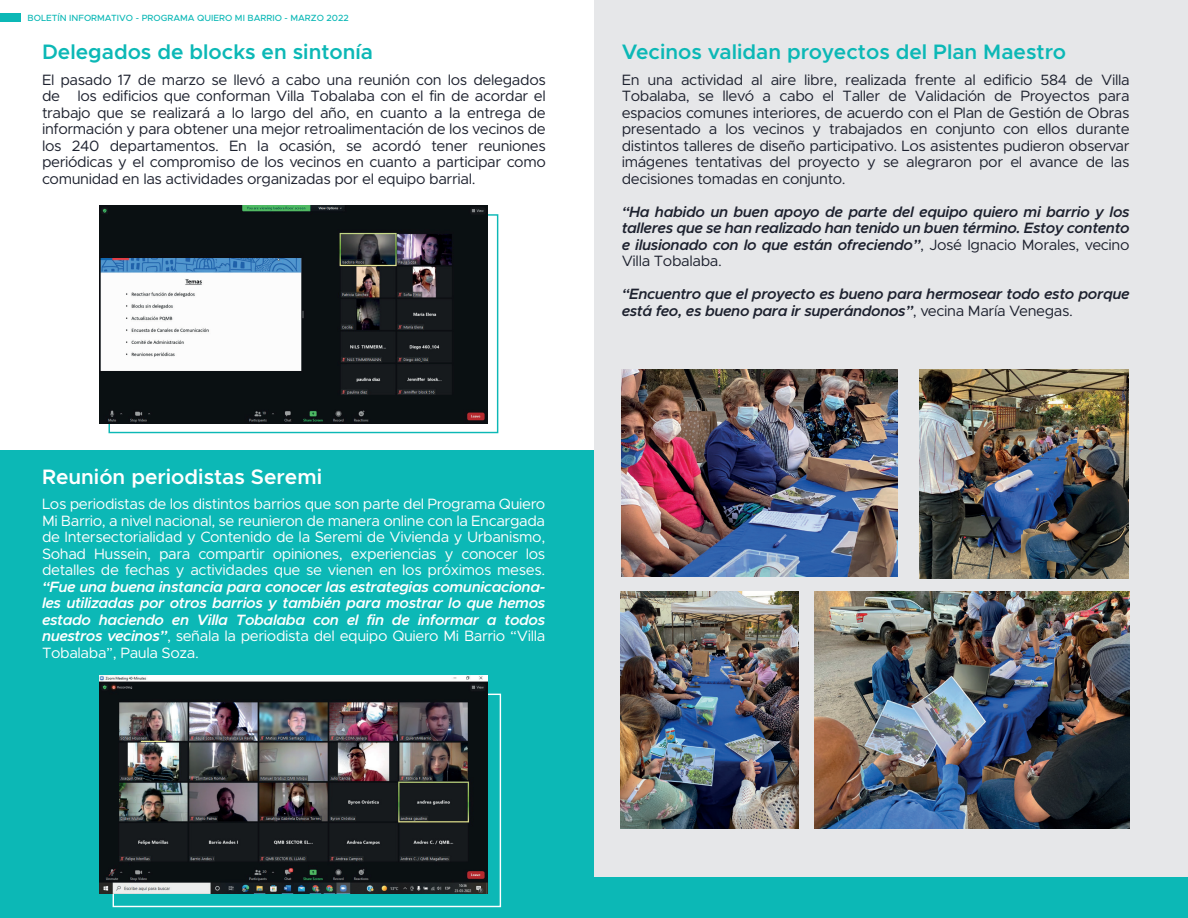
<style>
.page{position:relative;width:1188px;height:918px;background:#fff}
.page>*{position:absolute;margin:0;border:0;box-sizing:border-box;transform-origin:0 0}
.t1{font:600 21px "Metropolis";color:#0cb8b6}
.t2{font:600 21px "Metropolis";color:#fff}
.t3{font:15px/16.5px "Metropolis";letter-spacing:-.025em;color:#1d212e;text-align:justify}
.t4{font:15px/16.5px "Metropolis";letter-spacing:-.025em;color:#fff;text-align:justify}
.t5{font:italic 600 15px/16.5px "Metropolis";letter-spacing:-.025em;color:#1d212e;text-align:justify}
.t6{font:italic 600 15px/16.5px "Metropolis";letter-spacing:-.025em;color:#fff;text-align:justify}
.t7{font:500 9px "Metropolis";color:#0cb8b6}
.s1{font-weight:400;font-style:normal}
</style>
<div class="page">
<div style="left:594px;top:0;width:594px;height:877px;background:#e6e7e9"></div>
<div style="left:0;top:450px;width:594px;height:468px;background:#0cb8b6"></div>
<div style="left:594px;top:877px;width:594px;height:41px;background:#0cb8b6"></div>
<div style="left:0;top:13px;width:21px;height:8px;background:#0cb8b6"></div>
<img style="left:100px;top:206px;width:387px;height:218px">
<img style="left:622px;top:369px;width:276px;height:207px">
<img style="left:920px;top:369px;width:208px;height:210px">
<img style="left:621px;top:591px;width:177px;height:237px">
<img style="left:814px;top:591px;width:316px;height:237px">
<img style="left:100px;top:676px;width:387px;height:217px">
<p class="t7" style="left:28px;top:12px;width:323px">BOLETÍN INFORMATIVO - PROGRAMA QUIERO MI BARRIO - MARZO 2022</p>
<h1 class="t1" style="left:42px;top:39px;width:333px">Delegados de blocks en sintonía</h1>
<p class="t3" style="left:42px;top:71px;width:505px">El pasado 17 de marzo se llevó a cabo una reunión con los delegados de los edificios que conforman Villa Tobalaba con el fin de acordar el trabajo que se realizará a lo largo del año, en cuanto a la entrega de información y para obtener una mejor retroalimentación de los vecinos de los 240 departamentos. En la ocasión, se acordó tener reuniones periódicas y el compromiso de los vecinos en cuanto a participar como comunidad en las actividades organizadas por el equipo barrial.</p>
<h1 class="t2" style="left:42px;top:464px;width:282px">Reunión periodistas Seremi</h1>
<p class="t4" style="left:42px;top:496px;width:505px">Los periodistas de los distintos barrios que son parte del Programa Quiero Mi Barrio, a nivel nacional, se reunieron de manera online con la Encargada de Intersectorialidad y Contenido de la Seremi de Vivienda y Urbanismo, Sohad Hussein, para compartir opiniones, experiencias y conocer los detalles de fechas y actividades que se vienen en los próximos meses.</p>
<p class="t6" style="left:42px;top:579px;width:505px">“Fue una buena instancia para conocer las estrategias comunicaciona&shy;les utilizadas por otros barrios y también para mostrar lo que hemos estado haciendo en Villa Tobalaba con el fin de informar a todos nuestros vecinos”<span class="s1">, señala la periodista del equipo Quiero Mi Barrio “Villa Tobalaba”, Paula Soza.</span></p>
<h1 class="t1" style="left:622px;top:39px;width:446px">Vecinos validan proyectos del Plan Maestro</h1>
<p class="t3" style="left:622px;top:71px;width:509px">En una actividad al aire libre, realizada frente al edificio 584 de Villa Tobalaba, se llevó a cabo el Taller de Validación de Proyectos para espacios comunes interiores, de acuerdo con el Plan de Gestión de Obras presentado a los vecinos y trabajados en conjunto con ellos durante distintos talleres de diseño participativo. Los asistentes pudieron observar imágenes tentativas del proyecto y se alegraron por el avance de las decisiones tomadas en conjunto.</p>
<p class="t5" style="left:622px;top:203px;width:509px">“Ha habido un buen apoyo de parte del equipo quiero mi barrio y los talleres que se han realizado han tenido un buen término. Estoy contento e ilusionado con lo que están ofreciendo”<span class="s1">, José Ignacio Morales, vecino Villa Tobalaba.</span></p>
<p class="t5" style="left:622px;top:286px;width:509px">“Encuentro que el proyecto es bueno para hermosear todo esto porque está feo, es bueno para ir superándonos”<span class="s1">, vecina María Venegas.</span></p>
</div>
